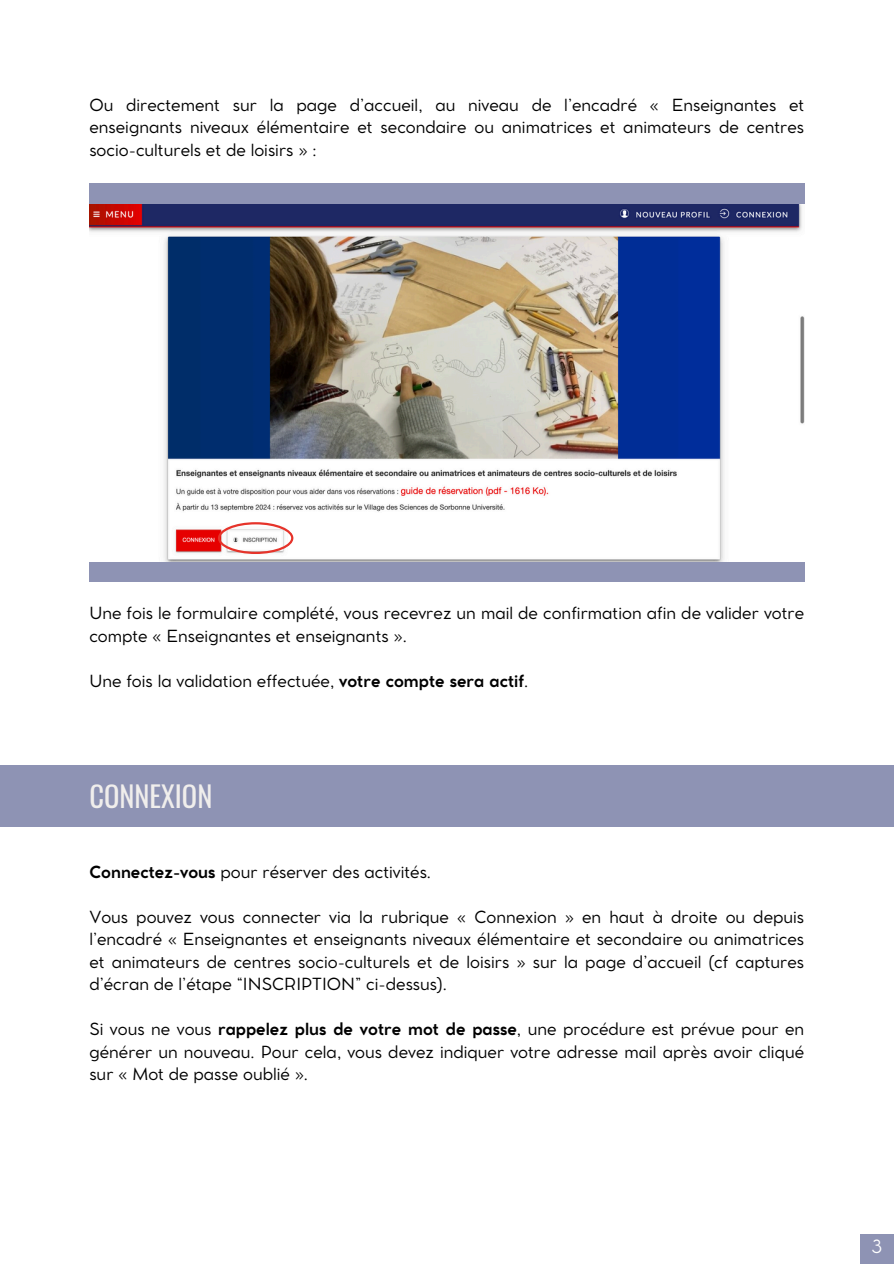
<style>
.page{position:relative;width:894px;height:1264px;background:#fff}
.page>*{position:absolute;margin:0;border:0;box-sizing:border-box;transform-origin:0 0}
.t1{font:28.5px "Oswald";color:#f0eeec}
.t2{font:18px "Cocomat Pro";color:#fff}
.t3{font:16.5px/22.5px "Cocomat Pro";color:#000;text-align:justify}
.s1{font-weight:700}
</style>
<div class="page">
<div style="left:0;top:765px;width:893px;height:61px;background:#8e93b4"></div>
<div style="left:860px;top:1233px;width:33px;height:30px;background:#8e93b4"></div>
<div style="left:89px;top:183px;width:715px;height:398px;background:#8e93b4"></div>
<img style="left:89px;top:204px;width:715px;height:357px">
<svg style="left:218px;top:522px;width:75px;height:31px;background:#f0d0ce"></svg>
<p class="t3" style="left:89px;top:95px;width:716px">Ou directement sur la page d’accueil, au niveau de l’encadré « Enseignantes et enseignants niveaux élémentaire et secondaire ou animatrices et animateurs de centres socio-culturels et de loisirs » :</p>
<p class="t3" style="left:89px;top:603px;width:716px">Une fois le formulaire complété, vous recevrez un mail de confirmation afin de valider votre compte « Enseignantes et enseignants ».</p>
<p class="t3" style="left:89px;top:671px;width:440px">Une fois la validation effectuée, <span class="s1">votre compte sera actif</span>.</p>
<p class="t1" style="left:89px;top:773px;width:124px">CONNEXION</p>
<p class="t3" style="left:89px;top:861px;width:343px"><span class="s1">Connectez-vous</span> pour réserver des activités.</p>
<p class="t3" style="left:89px;top:906px;width:716px">Vous pouvez vous connecter via la rubrique « Connexion » en haut à droite ou depuis l’encadré « Enseignantes et enseignants niveaux élémentaire et secondaire ou animatrices et animateurs de centres socio-culturels et de loisirs » sur la page d’accueil (cf captures d’écran de l’étape “INSCRIPTION” ci-dessus).</p>
<h1 class="t3" style="left:89px;top:1019px;width:716px">Si vous ne vous <span class="s1">rappelez plus de votre mot de passe</span>, une procédure est prévue pour en générer un nouveau. Pour cela, vous devez indiquer votre adresse mail après avoir cliqué sur « Mot de passe oublié ».</h1>
<p class="t2" style="left:871px;top:1239px;width:13px">3</p>
</div>
